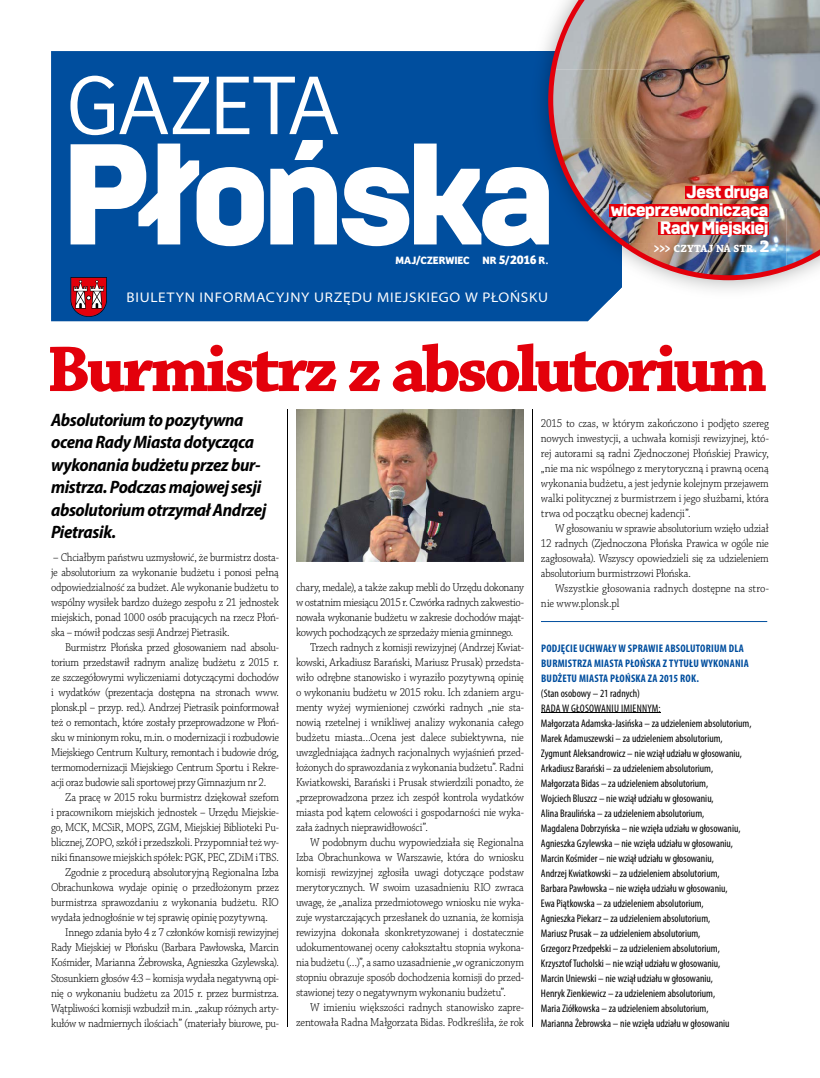
<style>
.page{position:relative;width:820px;height:1078px;background:#fff}
.page>*{position:absolute;margin:0;border:0;box-sizing:border-box;transform-origin:0 0}
.t1{font:700 68px "Chaparral Pro";letter-spacing:-.055em;color:#e3000b}
.t2{font:italic 700 semi-condensed 18px/22.5px "Myriad Pro";letter-spacing:-.02em;color:#000}
.t3{font:900 18px/18px "Brutal Type";letter-spacing:-.065em;color:#fff;text-align:right}
.t4{font:semi-expanded 14px "Myriad Pro";letter-spacing:.055em;color:#fff}
.t5{font:300 12px/15px "Chaparral Pro";letter-spacing:-.02em;color:#000;text-align:justify;scale:.9 1}
.t6{font:condensed 11px/15px "Myriad Pro";color:#000}
.t7{font:700 condensed 11px/15px "Myriad Pro";letter-spacing:.02em;color:#004e9e}
.t8{font:700 11px "Bree Harlequin";color:#fff}
.t9{font:700 11px "Chaparral Pro";color:#fff}
.s1{font-size:13px}
.s2{font-size:14px}
.s3{font-size:18px}
</style>
<div class="page">
<div style="left:51px;top:51px;width:559px;height:270px;background:#004e9e"></div>
<img style="left:544px;top:40px;width:4px;height:11px">
<img style="left:621px;top:280px;width:69px;height:8px">
<img style="left:690px;top:280px;width:97px;height:10px">
<img style="left:529px;top:51px;width:92px;height:248px">
<img style="left:548px;top:0;width:271px;height:280px">
<svg style="left:71px;top:140px;width:477px;height:106px"></svg>
<svg style="left:70px;top:76px;width:268px;height:59px"></svg>
<svg style="left:71px;top:277px;width:36px;height:40px"></svg>
<hr style="left:287px;top:410px;width:1px;height:616px;background:#000">
<hr style="left:532px;top:410px;width:1px;height:616px;background:#000">
<div style="left:685px;top:186px;width:83px;height:12px;background:#e3000b"></div>
<div style="left:609px;top:204px;width:159px;height:12px;background:#e3000b"></div>
<div style="left:658px;top:222px;width:110px;height:12px;background:#e3000b"></div>
<hr style="left:541px;top:712px;width:119px;height:1px;background:#000">
<img style="left:296px;top:410px;width:227px;height:151px">
<hr style="left:540px;top:621px;width:227px;height:1px;background:#004e9e">
<h2 class="t3" style="left:610px;top:182px;width:160px">Jest druga wiceprzewodnicząca<br>Rady Miejskiej</h2>
<p class="t8" style="left:395px;top:253px;width:154px">MAJ/CZERWIEC NR <span class="s1">5</span>/<span class="s1">2016</span> R.</p>
<p class="t4" style="left:126px;top:288px;width:423px">BIULETYN INFORMACYJNY URZĘDU MIEJSKIEGO W PŁOŃSKU</p>
<p class="t9" style="left:652px;top:242px;width:118px"><span class="s2">&gt;&gt;&gt;</span> CZYTAJ NA STR. <span class="s3">2</span></p>
<h1 class="t1" style="left:47px;top:329px;width:721px">Burmistrz z absolutorium</h1>
<h2 class="t2" style="left:51px;top:407px;width:217px">Absolutorium to pozytywna ocena Rady Miasta dotycząca wykonania budżetu przez bur&shy;mistrza. Podczas majowej sesji absolutorium otrzymał Andrzej<br>Pietrasik.</h2>
<p class="t5" style="left:51px;top:550px;width:255px">– Chciałbym państwu uzmysłowić, że burmistrz dosta&shy;je absolutorium za wykonanie budżetu i ponosi pełną odpowiedzialność za budżet. Ale wykonanie budżetu to wspólny wysiłek bardzo dużego zespołu z 21 jednostek miejskich, ponad 1000 osób pracujących na rzecz Płoń&shy;ska – mówił podczas sesji Andrzej Pietrasik.</p>
<p class="t5" style="left:51px;top:640px;width:255px;text-indent:14px">Burmistrz Płońska przed głosowaniem nad absolu&shy;torium przedstawił radnym analizę budżetu z 2015 r. ze szczegółowymi wyliczeniami dotyczącymi dochodów i wydatków (prezentacja dostępna na stronach www. plonsk.pl – przyp. red.). Andrzej Pietrasik poinformował też o remontach, które zostały przeprowadzone w Płoń&shy;sku w minionym roku, m.in. o modernizacji i rozbudowie Miejskiego Centrum Kultury, remontach i budowie dróg, termomodernizacji Miejskiego Centrum Sportu i Rekre&shy;acji oraz budowie sali sportowej przy Gimnazjum nr 2.</p>
<p class="t5" style="left:65px;top:790px;width:239px">Za pracę w 2015 roku burmistrz dziękował szefom</p>
<p class="t5" style="left:51px;top:805px;width:255px">i pracownikom miejskich jednostek – Urzędu Miejskie-</p>
<p class="t5" style="left:51px;top:820px;width:255px">go, MCK, MCSiR, MOPS, ZGM, Miejskiej Biblioteki Pu-</p>
<p class="t5" style="left:51px;top:835px;width:255px">blicznej, ZOPO, szkół i przedszkoli. Przypomniał też wy-</p>
<p class="t5" style="left:51px;top:850px;width:255px">niki finansowe miejskich spółek: PGK, PEC, ZDiM i TBS.</p>
<p class="t5" style="left:65px;top:865px;width:239px">Zgodnie z procedurą absolutoryjną Regionalna Izba</p>
<p class="t5" style="left:51px;top:880px;width:255px">Obrachunkowa wydaje opinię o przedłożonym przez</p>
<p class="t5" style="left:51px;top:895px;width:255px">burmistrza sprawozdaniu z wykonania budżetu. RIO</p>
<p class="t5" style="left:51px;top:910px;width:242px">wydała jednogłośnie w tej sprawię opinię pozytywną.</p>
<p class="t5" style="left:65px;top:925px;width:239px">Innego zdania było 4 z 7 członków komisji rewizyjnej</p>
<p class="t5" style="left:51px;top:940px;width:254px">Rady Miejskiej w Płońsku (Barbara Pawłowska, Marcin</p>
<p class="t5" style="left:51px;top:955px;width:255px">Kośmider, Marianna Żebrowska, Agnieszka Gzylewska).</p>
<p class="t5" style="left:51px;top:970px;width:255px">Stosunkiem głosów 4:3 – komisja wydała negatywną opi-</p>
<p class="t5" style="left:51px;top:985px;width:255px">nię o wykonaniu budżetu za 2015 r. przez burmistrza.</p>
<p class="t5" style="left:51px;top:1000px;width:255px">Wątpliwości komisji wzbudził m.in. „zakup różnych arty-</p>
<p class="t5" style="left:51px;top:1015px;width:254px">kułów w nadmiernych ilościach” (materiały biurowe, pu-</p>
<p class="t5" style="left:540px;top:416px;width:255px">2015 to czas, w którym zakończono i podjęto szereg nowych inwestycji, a uchwała komisji rewizyjnej, któ&shy;rej autorami są radni Zjednoczonej Płońskiej Prawicy, „nie ma nic wspólnego z merytoryczną i prawną oceną wykonania budżetu, a jest jedynie kolejnym przejawem walki politycznej z burmistrzem i jego służbami, która trwa od początku obecnej kadencji”.</p>
<p class="t5" style="left:540px;top:521px;width:255px;text-indent:14px">W głosowaniu w sprawie absolutorium wzięło udział 12 radnych (Zjednoczona Płońska Prawica w ogóle nie zagłosowała). Wszyscy opowiedzieli się za udzieleniem absolutorium burmistrzowi Płońska.</p>
<p class="t5" style="left:540px;top:581px;width:255px;text-indent:14px">Wszystkie głosowania radnych dostępne na stro&shy;nie www.plonsk.pl</p>
<p class="t7" style="left:541px;top:640px;width:209px">PODJĘCIE UCHWAŁY W SPRAWIE ABSOLUTORIUM DLA<br>BURMISTRZA MIASTA PŁOŃSKA Z TYTUŁU WYKONANIA<br>BUDŻETU MIASTA PŁOŃSKA ZA 2015 ROK.</p>
<p class="t6" style="left:540px;top:685px;width:212px">(Stan osobowy – 21 radnych)<br>RADA W GŁOSOWANIU IMIENNYM:<br>Małgorzata Adamska-Jasińska – za udzieleniem absolutorium, Marek Adamuszewski – za udzieleniem absolutorium, Zygmunt Aleksandrowicz – nie wziął udziału w głosowaniu, Arkadiusz Barański – za udzieleniem absolutorium, Małgorzata Bidas – za udzieleniem absolutorium,<br>Wojciech Bluszcz – nie wziął udziału w głosowaniu,<br>Alina Braulińska – za udzieleniem absolutorium,<br>Magdalena Dobrzyńska – nie wzięła udziału w głosowaniu, Agnieszka Gzylewska – nie wzięła udziału w głosowaniu, Marcin Kośmider – nie wziął udziału w głosowaniu,<br>Andrzej Kwiatkowski – za udzieleniem absolutorium,<br>Barbara Pawłowska – nie wzięła udziału w głosowaniu,<br>Ewa Piątkowska – za udzieleniem absolutorium,<br>Agnieszka Piekarz – za udzieleniem absolutorium,<br>Mariusz Prusak – za udzieleniem absolutorium,<br>Grzegorz Przedpełski – za udzieleniem absolutorium, Krzysztof Tucholski – nie wziął udziału w głosowaniu,<br>Marcin Uniewski – nie wziął udziału w głosowaniu,<br>Henryk Zienkiewicz – za udzieleniem absolutorium,<br>Maria Ziółkowska – za udzieleniem absolutorium,<br>Marianna Żebrowska – nie wzięła udziału w głosowaniu</p>
<p class="t5" style="left:296px;top:580px;width:255px">chary, medale), a także zakup mebli do Urzędu dokonany</p>
<p class="t5" style="left:296px;top:595px;width:255px">w ostatnim miesiącu 2015 r. Czwórka radnych zakwestio-</p>
<p class="t5" style="left:296px;top:610px;width:255px">nowała wykonanie budżetu w zakresie dochodów mająt-</p>
<p class="t5" style="left:296px;top:625px;width:243px">kowych pochodzących ze sprzedaży mienia gminnego.</p>
<p class="t5" style="left:310px;top:640px;width:239px">Trzech radnych z komisji rewizyjnej (Andrzej Kwiat-</p>
<p class="t5" style="left:296px;top:655px;width:255px">kowski, Arkadiusz Barański, Mariusz Prusak) przedsta-</p>
<p class="t5" style="left:296px;top:670px;width:254px">wiło odrębne stanowisko i wyraziło pozytywną opinię</p>
<p class="t5" style="left:296px;top:685px;width:255px">o wykonaniu budżetu w 2015 roku. Ich zdaniem argu-</p>
<p class="t5" style="left:296px;top:700px;width:255px">menty wyżej wymienionej czwórki radnych „nie sta-</p>
<p class="t5" style="left:296px;top:715px;width:255px">nowią rzetelnej i wnikliwej analizy wykonania całego</p>
<p class="t5" style="left:296px;top:730px;width:254px">budżetu miasta…Ocena jest dalece subiektywna, nie</p>
<p class="t5" style="left:296px;top:745px;width:255px">uwzgledniająca żadnych racjonalnych wyjaśnień przed-</p>
<p class="t5" style="left:296px;top:760px;width:255px">łożonych do sprawozdania z wykonania budżetu”. Radni</p>
<p class="t5" style="left:296px;top:775px;width:255px">Kwiatkowski, Barański i Prusak stwierdzili ponadto, że</p>
<p class="t5" style="left:296px;top:790px;width:255px">„przeprowadzona przez ich zespół kontrola wydatków</p>
<p class="t5" style="left:296px;top:805px;width:255px">miasta pod kątem celowości i gospodarności nie wyka-</p>
<p class="t5" style="left:296px;top:820px;width:148px">zała żadnych nieprawidłowości”.</p>
<p class="t5" style="left:310px;top:835px;width:239px">W podobnym duchu wypowiedziała się Regionalna</p>
<p class="t5" style="left:296px;top:850px;width:255px">Izba Obrachunkowa w Warszawie, która do wniosku</p>
<p class="t5" style="left:296px;top:865px;width:255px">komisji rewizyjnej zgłosiła uwagi dotyczące podstaw</p>
<p class="t5" style="left:296px;top:880px;width:255px">merytorycznych. W swoim uzasadnieniu RIO zwraca</p>
<p class="t5" style="left:296px;top:895px;width:255px">uwagę, że „analiza przedmiotowego wniosku nie wyka-</p>
<p class="t5" style="left:296px;top:910px;width:255px">zuje wystarczających przesłanek do uznania, że komisja</p>
<p class="t5" style="left:296px;top:925px;width:255px">rewizyjna dokonała skonkretyzowanej i dostatecznie</p>
<p class="t5" style="left:296px;top:940px;width:255px">udokumentowanej oceny całokształtu stopnia wykona-</p>
<p class="t5" style="left:296px;top:955px;width:255px">nia budżetu (…)”, a samo uzasadnienie „w ograniczonym</p>
<p class="t5" style="left:296px;top:970px;width:255px">stopniu obrazuje sposób dochodzenia komisji do przed-</p>
<p class="t5" style="left:296px;top:985px;width:234px">stawionej tezy o negatywnym wykonaniu budżetu”.</p>
<p class="t5" style="left:310px;top:1000px;width:239px">W imieniu większości radnych stanowisko zapre-</p>
<p class="t5" style="left:296px;top:1015px;width:255px">zentowała Radna Małgorzata Bidas. Podkreśliła, że rok</p>
</div>
